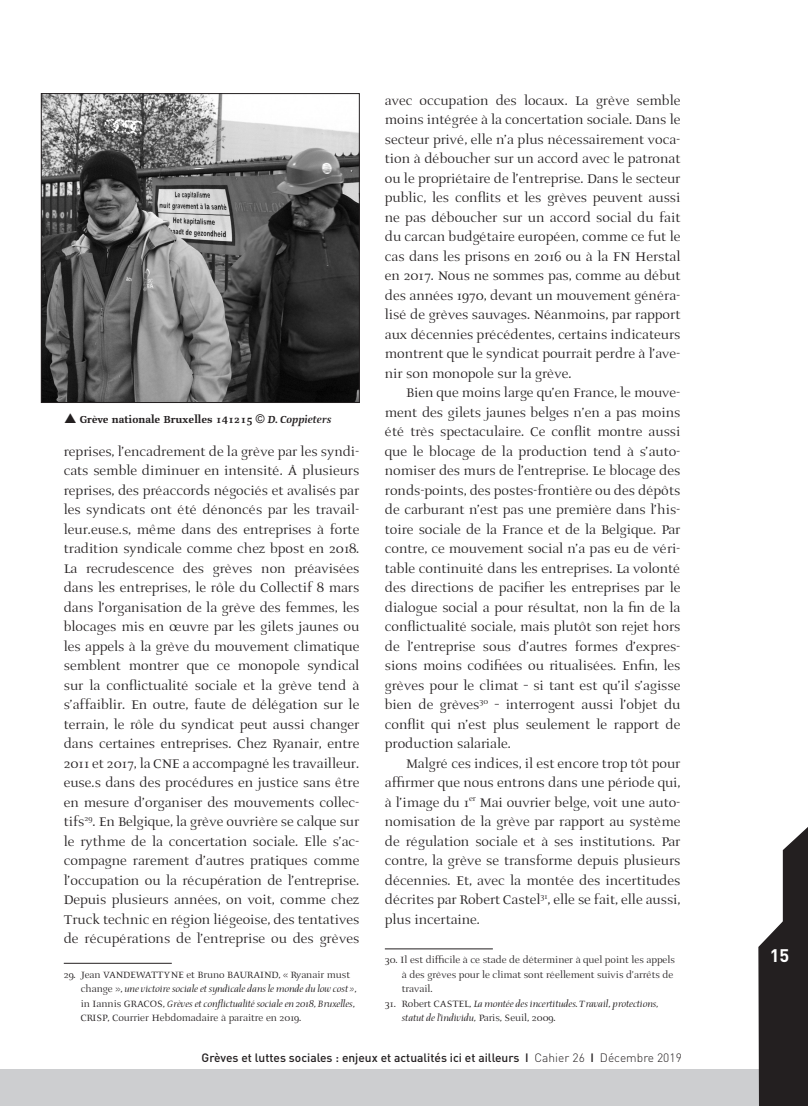
<style>
.page{position:relative;width:808px;height:1106px;background:#fff}
.page>*{position:absolute;margin:0;border:0;box-sizing:border-box;transform-origin:0 0}
.t1{font:700 18px "DIN";color:#fff}
.A-txt_courant_avec_r{font:16.5px/19.5px "AI Prospera II";color:#231f20;text-align:justify}
.Note_de_bas_de_page{font:700 13.5px "AI Prospera II";color:#231f20}
.Note_de_bas_de_page-2{font:12px/14.4px "AI Prospera II";color:#231f20}
.Note_de_bas_de_page-3{font:italic 12px/14.4px "AI Prospera II";color:#231f20}
.t2{font:500 12px "DIN";color:#231f20}
.s1{font-family:"Arial";font-weight:400;font-size:12px}
.s2{font-style:italic}
.s3{font-style:normal}
.s4{font-weight:300}
</style>
<div class="page">
<div style="left:0;top:1069px;width:808px;height:37px;background:#cdced0"></div>
<svg style="left:758px;top:827px;width:50px;height:279px"></svg>
<hr style="left:64px;top:962px;width:108px;height:1px;background:#231f20">
<hr style="left:385px;top:948px;width:108px;height:1px;background:#231f20">
<img style="left:43px;top:95px;width:314px;height:306px">
<div style="left:41px;top:93px;width:318px;height:310px;border:1px solid #231f20"></div>
<p class="Note_de_bas_de_page" style="left:80px;top:414px;width:253px">Grève nationale Bruxelles 141215 <span class="s1">©</span> <span class="s2">D. Coppieters</span></p>
<p class="A-txt_courant_avec_r" style="left:64px;top:442px;width:297px">reprises, l’encadrement de la grève par les syndi&shy;cats semble diminuer en intensité. À plusieurs reprises, des préaccords négociés et avalisés par les syndicats ont été dénoncés par les travail&shy;leur.euse.s, même dans des entreprises à forte tradition syndicale comme chez bpost en 2018.<br>La recrudescence des grèves non préavisées dans les entreprises, le rôle du Collectif 8 mars dans l’organisation de la grève des femmes, les blocages mis en œuvre par les gilets jaunes ou les appels à la grève du mouvement climatique semblent montrer que ce monopole syndical sur la conflictualité sociale et la grève tend à s’affaiblir. En outre, faute de délégation sur le terrain, le rôle du syndicat peut aussi changer dans certaines entreprises. Chez Ryanair, entre 2011 et 2017, la CNE a accompagné les travailleur. euse.s dans des procédures en justice sans être en mesure d’organiser des mouvements collec&shy;tifs<sup>29</sup>. En Belgique, la grève ouvrière se calque sur le rythme de la concertation sociale. Elle s’ac&shy;compagne rarement d’autres pratiques comme l’occupation ou la récupération de l’entreprise.<br>Depuis plusieurs années, on voit, comme chez Truck technic en région liégeoise, des tentatives de récupérations de l’entreprise ou des grèves</p>
<p class="Note_de_bas_de_page-2" style="left:81px;top:967px;width:277px;text-indent:-17px">29. Jean VANDEWATTYNE et Bruno BAURAIND, « Ryanair must change », <span class="s2">une victoire sociale et syndicale dans le monde du low cost »</span>, in Iannis GRACOS, <span class="s2">Grèves et conflictualité sociale en 2018, Bruxelles</span>, CRISP, Courrier Hebdomadaire à paraitre en 2019.</p>
<p class="A-txt_courant_avec_r" style="left:385px;top:91px;width:297px">avec occupation des locaux. La grève semble moins intégrée à la concertation sociale. Dans le secteur privé, elle n’a plus nécessairement voca&shy;tion à déboucher sur un accord avec le patronat ou le propriétaire de l’entreprise. Dans le secteur public, les conflits et les grèves peuvent aussi ne pas déboucher sur un accord social du fait du carcan budgétaire européen, comme ce fut le cas dans les prisons en 2016 ou à la FN Herstal en 2017. Nous ne sommes pas, comme au début des années 1970, devant un mouvement généra&shy;lisé de grèves sauvages. Néanmoins, par rapport aux décennies précédentes, certains indicateurs montrent que le syndicat pourrait perdre à l’ave&shy;nir son monopole sur la grève.</p>
<p class="A-txt_courant_avec_r" style="left:385px;top:384px;width:297px;text-indent:21px">Bien que moins large qu’en France, le mouve&shy;ment des gilets jaunes belges n’en a pas moins été très spectaculaire. Ce conflit montre aussi que le blocage de la production tend à s’auto&shy;nomiser des murs de l’entreprise. Le blocage des ronds-points, des postes-frontière ou des dépôts de carburant n’est pas une première dans l’his&shy;toire sociale de la France et de la Belgique. Par contre, ce mouvement social n’a pas eu de véri&shy;table continuité dans les entreprises. La volonté des directions de pacifier les entreprises par le dialogue social a pour résultat, non la fin de la conflictualité sociale, mais plutôt son rejet hors de l’entreprise sous d’autres formes d’expres&shy;sions moins codifiées ou ritualisées. Enfin, les grèves pour le climat – si tant est qu’il s’agisse bien de grèves<sup>30</sup> – interrogent aussi l’objet du conflit qui n’est plus seulement le rapport de production salariale.</p>
<p class="A-txt_courant_avec_r" style="left:385px;top:754px;width:297px;text-indent:21px">Malgré ces indices, il est encore trop tôt pour affirmer que nous entrons dans une période qui, à l’image du 1<sup>er</sup> Mai ouvrier belge, voit une auto&shy;nomisation de la grève par rapport au système de régulation sociale et à ses institutions. Par contre, la grève se transforme depuis plusieurs décennies. Et, avec la montée des incertitudes décrites par Robert Castel<sup>31</sup>, elle se fait, elle aussi, plus incertaine.</p>
<p class="Note_de_bas_de_page-2" style="left:402px;top:953px;width:275px;text-indent:-17px">30. Il est difficile à ce stade de déterminer à quel point les appels à des grèves pour le climat sont réellement suivis d’arrêts de travail.</p>
<p class="Note_de_bas_de_page-3" style="left:402px;top:995px;width:258px;text-indent:-17px"><span class="s3">31. Robert CASTEL,</span> La montée des incertitudes. Travail, protections, statut de l’individu, <span class="s3">Paris, Seuil, 2009.</span></p>
<p class="t2" style="left:202px;top:1049px;width:482px">Grèves et luttes sociales : enjeux et actualités ici et ailleurs I <span class="s4">Cahier 26</span> I <span class="s4">Décembre 2019</span></p>
<p class="t1" style="left:770px;top:943px;width:21px">15</p>
</div>
